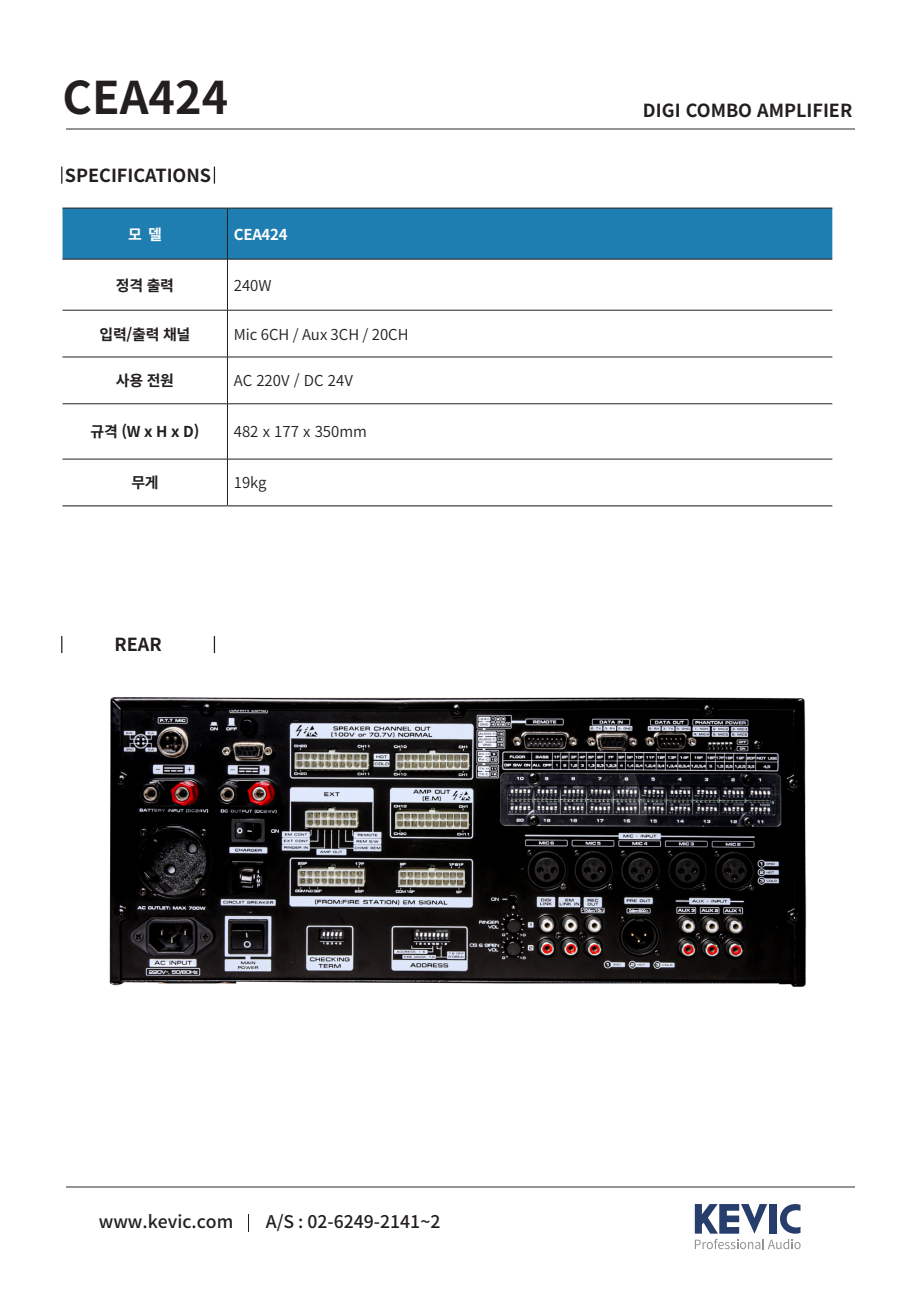
<style>
.page{position:relative;width:919px;height:1289px;background:#fff}
.page>*{position:absolute;margin:0;border:0;box-sizing:border-box;transform-origin:0 0}
.t1{font:700 45px "Noto Sans CJ Kkr";color:#231f20}
.t2{font:700 18px "Noto Sans CJ Kkr";color:#231f20}
.t3{font:500 17.4px "Noto Sans CJ Kkr";color:#231f20}
.t4{font:600 15px "Noto Sans CJ Kkr";color:#231f20}
.t5{font:700 15px "Noto Sans CJ Kkr";letter-spacing:-.02em;color:#231f20}
.t6{font:700 15px "Noto Sans CJ Kkr";letter-spacing:-.02em;color:#fff}
</style>
<div class="page">
<svg style="left:694px;top:1204px;width:106px;height:45px"></svg>
<svg style="left:248px;top:1214px;width:1px;height:17px"></svg>
<hr style="left:66px;top:128px;width:788px;height:2px;background:#939598">
<hr style="left:66px;top:1186px;width:788px;height:2px;background:#939598">
<div style="left:62px;top:209px;width:770px;height:50px;background:#1e7db1"></div>
<hr style="left:227px;top:209px;width:1px;height:50px;background:#231f20">
<hr style="left:62px;top:259px;width:165px;height:1px;background:#231f20">
<hr style="left:227px;top:259px;width:605px;height:1px;background:#231f20">
<hr style="left:227px;top:259px;width:1px;height:51px;background:#231f20">
<hr style="left:62px;top:310px;width:165px;height:1px;background:#231f20">
<hr style="left:227px;top:310px;width:605px;height:1px;background:#231f20">
<hr style="left:227px;top:310px;width:1px;height:47px;background:#231f20">
<hr style="left:62px;top:357px;width:165px;height:1px;background:#231f20">
<hr style="left:227px;top:357px;width:605px;height:1px;background:#231f20">
<hr style="left:227px;top:357px;width:1px;height:46px;background:#231f20">
<hr style="left:62px;top:403px;width:165px;height:1px;background:#231f20">
<hr style="left:227px;top:403px;width:605px;height:1px;background:#231f20">
<hr style="left:227px;top:404px;width:1px;height:55px;background:#231f20">
<hr style="left:62px;top:459px;width:165px;height:1px;background:#231f20">
<hr style="left:227px;top:459px;width:605px;height:1px;background:#231f20">
<hr style="left:227px;top:459px;width:1px;height:46px;background:#231f20">
<hr style="left:62px;top:207px;width:165px;height:2px;background:#231f20">
<hr style="left:227px;top:207px;width:605px;height:2px;background:#231f20">
<hr style="left:62px;top:505px;width:165px;height:1px;background:#231f20">
<hr style="left:227px;top:505px;width:605px;height:1px;background:#231f20">
<svg style="left:61px;top:167px;width:1px;height:17px"></svg>
<svg style="left:214px;top:167px;width:1px;height:17px"></svg>
<svg style="left:61px;top:636px;width:1px;height:17px"></svg>
<svg style="left:214px;top:636px;width:1px;height:17px"></svg>
<img style="left:109px;top:697px;width:698px;height:290px">
<h1 class="t1" style="left:62px;top:72px;width:167px">CEA424</h1>
<p class="t2" style="left:65px;top:165px;width:148px">SPECIFICATIONS</p>
<p class="t6" style="left:128px;top:226px;width:35px">모 델</p>
<p class="t6" style="left:234px;top:226px;width:55px">CEA424</p>
<p class="t5" style="left:116px;top:277px;width:60px">정격 출력</p>
<p class="t4" style="left:234px;top:277px;width:39px">240W</p>
<p class="t5" style="left:100px;top:325px;width:92px">입력/출력 채널</p>
<p class="t4" style="left:234px;top:325px;width:176px">Mic 6CH / Aux 3CH / 20CH</p>
<p class="t5" style="left:116px;top:372px;width:60px">사용 전원</p>
<p class="t4" style="left:234px;top:372px;width:120px">AC 220V / DC 24V</p>
<p class="t5" style="left:91px;top:423px;width:110px">규격 (W x H x D)</p>
<p class="t4" style="left:234px;top:423px;width:135px">482 x 177 x 350mm</p>
<p class="t5" style="left:131px;top:474px;width:29px">무게</p>
<p class="t4" style="left:234px;top:474px;width:34px">19kg</p>
<p class="t2" style="left:114px;top:634px;width:49px">REAR</p>
<p class="t2" style="left:643px;top:100px;width:211px">DIGI COMBO AMPLIFIER</p>
<p class="t3" style="left:99px;top:1211px;width:136px">www.kevic.com</p>
<p class="t3" style="left:266px;top:1211px;width:176px">A/S : 02-6249-2141~2</p>
</div>
